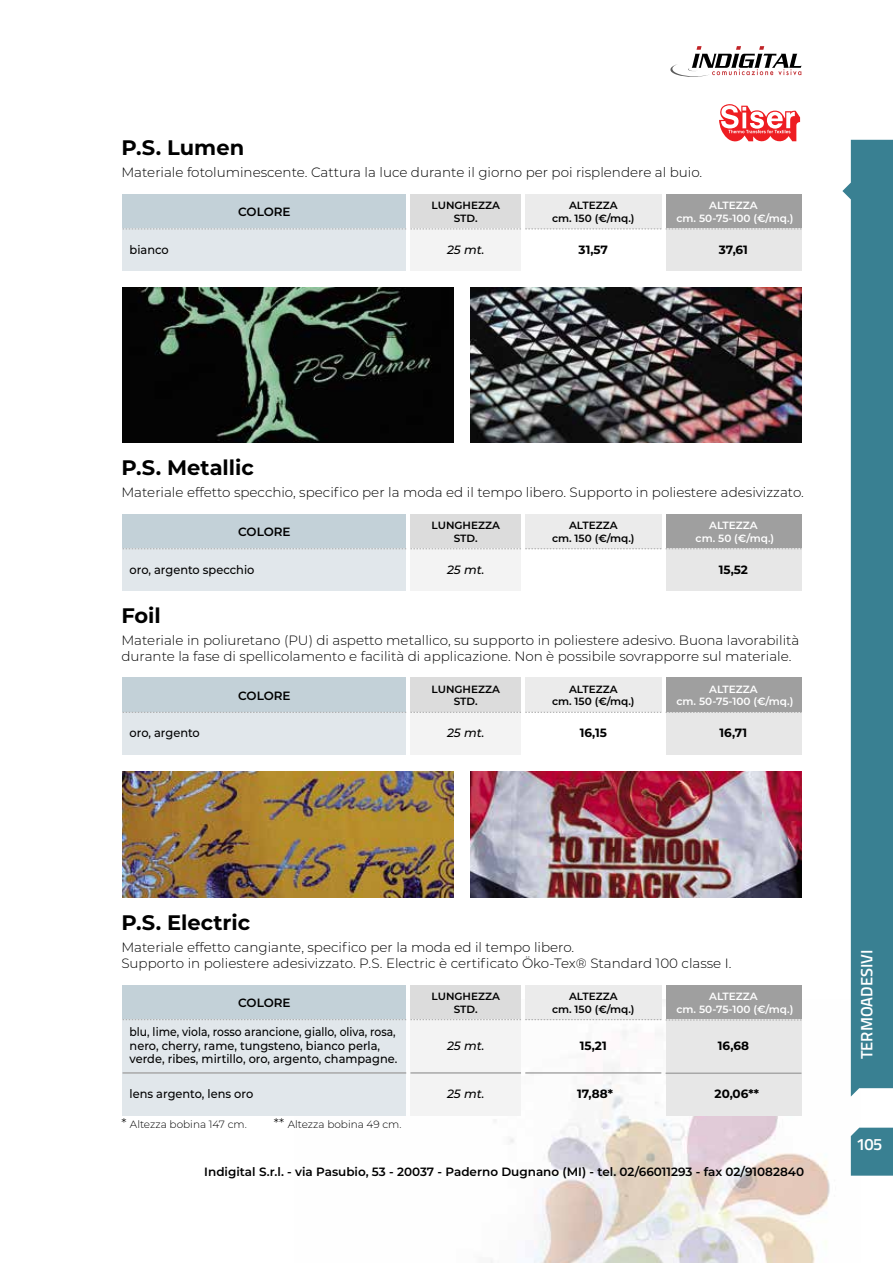
<style>
.page{position:relative;width:893px;height:1263px;background:#fff}
.page>*{position:absolute;margin:0;border:0;box-sizing:border-box;transform-origin:0 0}
.t1{font:700 21px "Montserrat";color:#000}
.t2{font:600 16.5px "Titillium";color:#fff}
.t3{font:300 13.5px/16.2px "Montserrat";color:#000}
.t4{font:500 12px/13.5px "Montserrat";color:#000;scale:.9 1}
.t5{font:600 12px "Montserrat";color:#000}
.t6{font:500 12px "Montserrat";color:#000;scale:.95 1}
.t7{font:700 12px "Montserrat";color:#000}
.t8{font:italic 500 12px "Montserrat";color:#000}
.t9{font:600 10.5px/12.6px "Montserrat";color:#000;text-align:center}
.t10{font:600 10.5px/12.6px "Montserrat";color:#fff;text-align:center}
.t11{font:300 10.5px "Montserrat";color:#000}
.s1{font-size:13.5px}
</style>
<div class="page">
<img style="left:294px;top:1000px;width:566px;height:263px">
<svg style="left:842px;top:140px;width:51px;height:956px;fill:#398092"></svg>
<div style="left:851px;top:1128px;width:42px;height:48px;background:#398092"></div>
<svg style="left:670px;top:46px;width:131px;height:31px"></svg>
<div style="left:410px;top:194px;width:111px;height:35px;background:#dcdcdc"></div>
<div style="left:410px;top:514px;width:111px;height:34px;background:#dcdcdc"></div>
<div style="left:410px;top:678px;width:111px;height:34px;background:#dcdcdc"></div>
<div style="left:410px;top:985px;width:111px;height:34px;background:#dcdcdc"></div>
<div style="left:525px;top:194px;width:136px;height:35px;background:#ebebeb"></div>
<div style="left:525px;top:514px;width:136px;height:34px;background:#ebebeb"></div>
<div style="left:525px;top:678px;width:136px;height:34px;background:#ebebeb"></div>
<div style="left:525px;top:985px;width:136px;height:34px;background:#ebebeb"></div>
<div style="left:666px;top:194px;width:135px;height:35px;background:#9f9f9f"></div>
<div style="left:666px;top:514px;width:135px;height:34px;background:#9f9f9f"></div>
<div style="left:666px;top:678px;width:135px;height:34px;background:#9f9f9f"></div>
<div style="left:666px;top:985px;width:135px;height:34px;background:#9f9f9f"></div>
<div style="left:122px;top:194px;width:284px;height:35px;background:#c3d1d8"></div>
<div style="left:122px;top:514px;width:284px;height:34px;background:#c3d1d8"></div>
<div style="left:122px;top:678px;width:284px;height:34px;background:#c3d1d8"></div>
<div style="left:122px;top:985px;width:284px;height:34px;background:#c3d1d8"></div>
<div style="left:122px;top:229px;width:284px;height:42px;background:#e1e7eb"></div>
<div style="left:122px;top:548px;width:284px;height:43px;background:#e1e7eb"></div>
<div style="left:122px;top:712px;width:284px;height:42px;background:#e1e7eb"></div>
<div style="left:410px;top:229px;width:111px;height:42px;background:#f3f3f3"></div>
<div style="left:410px;top:548px;width:111px;height:43px;background:#f3f3f3"></div>
<div style="left:410px;top:712px;width:111px;height:42px;background:#f3f3f3"></div>
<div style="left:666px;top:229px;width:135px;height:42px;background:#e7e7e7"></div>
<div style="left:666px;top:548px;width:135px;height:43px;background:#e7e7e7"></div>
<div style="left:666px;top:712px;width:135px;height:42px;background:#e7e7e7"></div>
<div style="left:122px;top:1019px;width:284px;height:53px;background:#e1e7eb"></div>
<div style="left:122px;top:1073px;width:284px;height:42px;background:#e1e7eb"></div>
<div style="left:410px;top:1019px;width:111px;height:53px;background:#f3f3f3"></div>
<div style="left:410px;top:1073px;width:111px;height:42px;background:#f3f3f3"></div>
<div style="left:666px;top:1019px;width:135px;height:54px;background:#e7e7e7"></div>
<div style="left:666px;top:1073px;width:135px;height:42px;background:#e7e7e7"></div>
<img style="left:470px;top:288px;width:331px;height:154px">
<svg style="left:122px;top:229px;width:679px;height:1px"></svg>
<svg style="left:122px;top:548px;width:679px;height:1px"></svg>
<svg style="left:122px;top:712px;width:679px;height:1px"></svg>
<svg style="left:122px;top:1019px;width:679px;height:1px"></svg>
<hr style="left:122px;top:1072px;width:284px;height:2px;background:#a8a8a8">
<hr style="left:410px;top:1072px;width:111px;height:2px;background:#a8a8a8">
<hr style="left:525px;top:1072px;width:136px;height:2px;background:#a8a8a8">
<hr style="left:666px;top:1072px;width:135px;height:2px;background:#a8a8a8">
<svg style="left:719px;top:104px;width:81px;height:38px"></svg>
<img style="left:122px;top:288px;width:332px;height:154px">
<img style="left:122px;top:771px;width:332px;height:126px">
<img style="left:470px;top:771px;width:331px;height:126px">
<h1 class="t1" style="left:121px;top:132px;width:124px">P.S. Lumen</h1>
<p class="t3" style="left:121px;top:164px;width:582px">Materiale fotoluminescente. Cattura la luce durante il giorno per poi risplendere al buio.</p>
<p class="t6" style="left:130px;top:241px;width:43px">bianco</p>
<p class="t5" style="left:238px;top:203px;width:54px">COLORE</p>
<p class="t9" style="left:432px;top:199px;width:70px">LUNGHEZZA<br>STD.</p>
<p class="t8" style="left:447px;top:241px;width:39px">25 mt.</p>
<p class="t9" style="left:552px;top:199px;width:84px">ALTEZZA<br>cm. 150 (€/mq.)</p>
<p class="t7" style="left:579px;top:241px;width:31px">31,57</p>
<p class="t10" style="left:676px;top:199px;width:118px">ALTEZZA<br>cm. 50-75-100 (€/mq.)</p>
<p class="t7" style="left:719px;top:241px;width:31px">37,61</p>
<h1 class="t1" style="left:121px;top:452px;width:134px">P.S. Metallic</h1>
<p class="t3" style="left:121px;top:483px;width:684px">Materiale effetto specchio, specifico per la moda ed il tempo libero. Supporto in poliestere adesivizzato.</p>
<p class="t5" style="left:238px;top:523px;width:54px">COLORE</p>
<p class="t6" style="left:130px;top:561px;width:133px">oro, argento specchio</p>
<h1 class="t1" style="left:121px;top:600px;width:41px">Foil</h1>
<p class="t9" style="left:432px;top:519px;width:70px">LUNGHEZZA<br>STD.</p>
<p class="t8" style="left:447px;top:561px;width:39px">25 mt.</p>
<p class="t9" style="left:552px;top:519px;width:84px">ALTEZZA<br>cm. 150 (€/mq.)</p>
<p class="t10" style="left:696px;top:519px;width:80px">ALTEZZA<br>cm. 50 (€/mq.)</p>
<p class="t7" style="left:719px;top:561px;width:31px">15,52</p>
<p class="t3" style="left:121px;top:631px;width:680px">Materiale in poliuretano (PU) di aspetto metallico, su supporto in poliestere adesivo. Buona lavorabilità durante la fase di spellicolamento e facilità di applicazione. Non è possibile sovrapporre sul materiale.</p>
<p class="t6" style="left:130px;top:724px;width:75px">oro, argento</p>
<p class="t5" style="left:238px;top:687px;width:54px">COLORE</p>
<p class="t9" style="left:432px;top:682px;width:70px">LUNGHEZZA<br>STD.</p>
<p class="t8" style="left:447px;top:724px;width:39px">25 mt.</p>
<p class="t9" style="left:552px;top:682px;width:84px">ALTEZZA<br>cm. 150 (€/mq.)</p>
<p class="t7" style="left:580px;top:724px;width:29px">16,15</p>
<p class="t10" style="left:676px;top:682px;width:118px">ALTEZZA<br>cm. 50-75-100 (€/mq.)</p>
<p class="t7" style="left:720px;top:724px;width:29px">16,71</p>
<h1 class="t1" style="left:121px;top:907px;width:130px">P.S. Electric</h1>
<p class="t3" style="left:121px;top:938px;width:612px">Materiale effetto cangiante, specifico per la moda ed il tempo libero.<br>Supporto in poliestere adesivizzato. P.S. Electric è certificato Öko-Tex® Standard 100 classe I.</p>
<p class="t5" style="left:238px;top:994px;width:54px">COLORE</p>
<p class="t4" style="left:130px;top:1024px;width:299px">blu, lime, viola, rosso arancione, giallo, oliva, rosa, nero, cherry, rame, tungsteno, bianco perla, verde, ribes, mirtillo, oro, argento, champagne.</p>
<p class="t6" style="left:130px;top:1085px;width:132px">lens argento, lens oro</p>
<p class="t11" style="left:121px;top:1117px;width:127px"><span class="s1">*</span> Altezza bobina 147 cm.</p>
<p class="t11" style="left:274px;top:1117px;width:129px"><span class="s1">**</span> Altezza bobina 49 cm.</p>
<p class="t9" style="left:432px;top:989px;width:70px">LUNGHEZZA<br>STD.</p>
<p class="t8" style="left:447px;top:1037px;width:39px">25 mt.</p>
<p class="t8" style="left:447px;top:1085px;width:39px">25 mt.</p>
<p class="t9" style="left:552px;top:989px;width:84px">ALTEZZA<br>cm. 150 (€/mq.)</p>
<p class="t7" style="left:580px;top:1037px;width:28px">15,21</p>
<p class="t7" style="left:577px;top:1085px;width:37px">17,88*</p>
<p class="t10" style="left:676px;top:990px;width:118px">ALTEZZA<br>cm. 50-75-100 (€/mq.)</p>
<p class="t7" style="left:718px;top:1037px;width:33px">16,68</p>
<p class="t7" style="left:715px;top:1085px;width:46px">20,06**</p>
<p class="t5" style="left:204px;top:1163px;width:601px">Indigital S.r.l. - via Pasubio, 53 - 20037 - Paderno Dugnano (MI) - tel. 02/66011293 - fax 02/91082840</p>
<p class="t2" style="left:854px;top:1059px;width:111px;rotate:-90deg">TERMOADESIVI</p>
<p class="t2" style="left:856px;top:1132px;width:28px">105</p>
</div>
